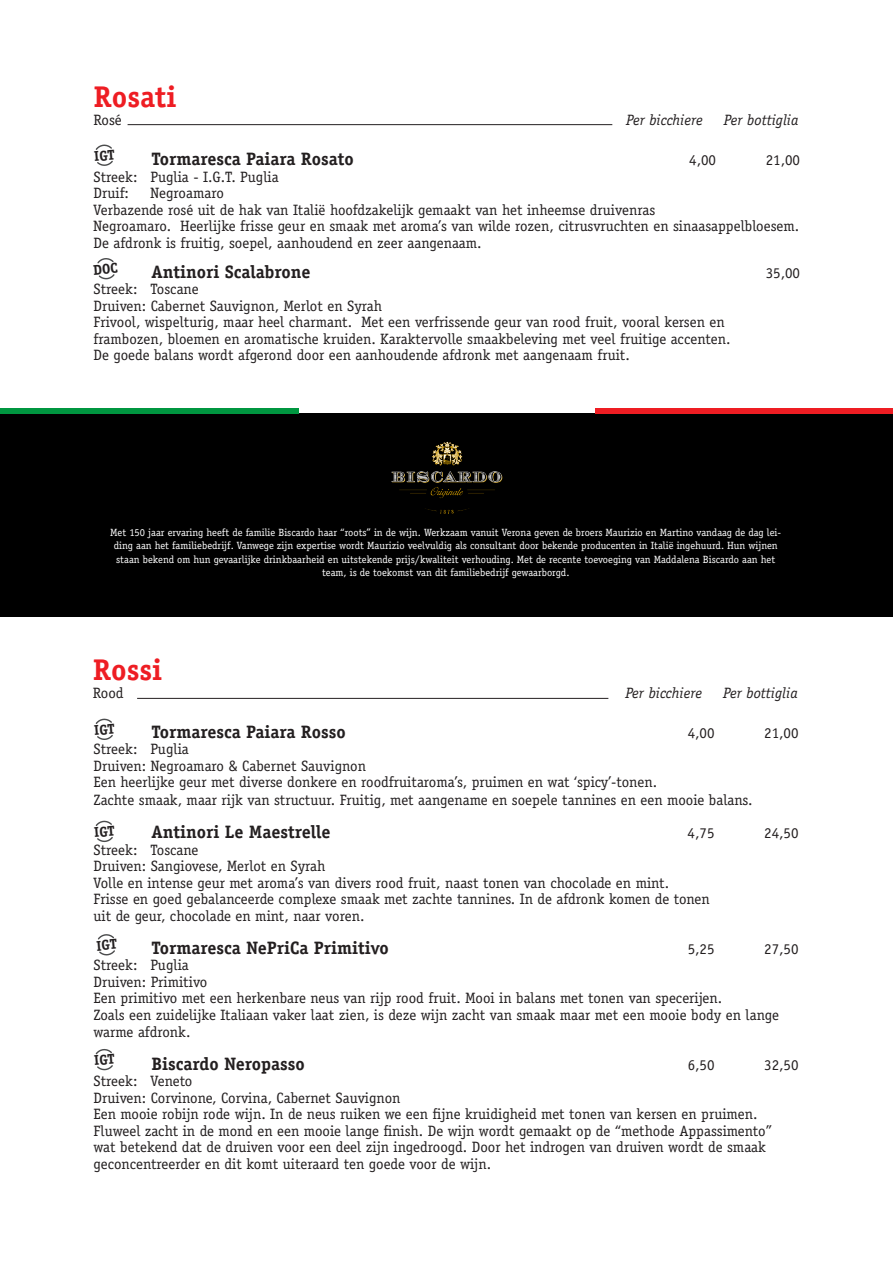
<style>
.page{position:relative;width:893px;height:1263px;background:#fff}
.page>*{position:absolute;margin:0;border:0;box-sizing:border-box;transform-origin:0 0}
.t1{font:700 30px "Officina Serif Std";color:#ee1d23}
.t2{font:700 18px "Officina Serif Std";color:#231f20}
.t3{font:15px/16.5px "Officina Serif Std";color:#231f20}
.t4{font:italic 15px "Officina Serif Std";color:#231f20}
.t5{font:10.5px/13.5px "Officina Serif Std";color:#fff;text-align:center}
</style>
<div class="page">
<div style="left:0;top:414px;width:893px;height:203px;background:#000"></div>
<hr style="left:128px;top:124px;width:484px;height:1px;background:#231f20">
<hr style="left:137px;top:698px;width:471px;height:1px;background:#231f20">
<div style="left:0;top:408px;width:298px;height:6px;background:#009640"></div>
<div style="left:595px;top:408px;width:298px;height:6px;background:#ee1d23"></div>
<img style="left:391px;top:441px;width:112px;height:73px">
<svg style="left:98px;top:934px;width:17px;height:22px"></svg>
<svg style="left:95px;top:820px;width:18px;height:22px"></svg>
<svg style="left:95px;top:718px;width:18px;height:22px"></svg>
<svg style="left:97px;top:258px;width:18px;height:22px"></svg>
<svg style="left:95px;top:144px;width:18px;height:22px"></svg>
<svg style="left:95px;top:1049px;width:18px;height:21px"></svg>
<p class="t1" style="left:94px;top:78px;width:84px">Rosati</p>
<p class="t3" style="left:94px;top:111px;width:30px">Rosé</p>
<p class="t4" style="left:626px;top:111px;width:78px">Per bicchiere</p>
<p class="t4" style="left:724px;top:111px;width:76px">Per bottiglia</p>
<p class="t2" style="left:151px;top:148px;width:204px">Tormaresca Paiara Rosato</p>
<p class="t3" style="left:689px;top:152px;width:28px">4,00</p>
<p class="t3" style="left:766px;top:152px;width:36px">21,00</p>
<p class="t3" style="left:94px;top:169px;width:187px">Streek: Puglia - I.G.T. Puglia</p>
<p class="t3" style="left:94px;top:185px;width:37px">Druif:</p>
<p class="t3" style="left:151px;top:185px;width:75px">Negroamaro</p>
<p class="t3" style="left:94px;top:202px;width:563px">Verbazende rosé uit de hak van Italië hoofdzakelijk gemaakt van het inheemse druivenras</p>
<p class="t3" style="left:94px;top:218px;width:707px">Negroamaro. Heerlijke frisse geur en smaak met aroma’s van wilde rozen, citrusvruchten en sinaasappelbloesem.</p>
<p class="t3" style="left:94px;top:235px;width:390px">De afdronk is fruitig, soepel, aanhoudend en zeer aangenaam.</p>
<p class="t2" style="left:151px;top:260px;width:161px">Antinori Scalabrone</p>
<p class="t3" style="left:766px;top:265px;width:36px">35,00</p>
<p class="t3" style="left:94px;top:281px;width:107px">Streek: Toscane</p>
<p class="t3" style="left:94px;top:298px;width:290px">Druiven: Cabernet Sauvignon, Merlot en Syrah</p>
<p class="t3" style="left:94px;top:314px;width:633px">Frivool, wispelturig, maar heel charmant. Met een verfrissende geur van rood fruit, vooral kersen en</p>
<p class="t3" style="left:94px;top:331px;width:639px">frambozen, bloemen en aromatische kruiden. Karaktervolle smaakbeleving met veel fruitige accenten.</p>
<p class="t3" style="left:94px;top:347px;width:538px">De goede balans wordt afgerond door een aanhoudende afdronk met aangenaam fruit.</p>
<p class="t5" style="left:110px;top:526px;width:672px">Met 150 jaar ervaring heeft de familie Biscardo haar “roots” in de wijn. Werkzaam vanuit Verona geven de broers Maurizio en Martino vandaag de dag lei&shy;ding aan het familiebedrijf. Vanwege zijn expertise wordt Maurizio veelvuldig als consultant door bekende producenten in Italië ingehuurd. Hun wijnen staan bekend om hun gevaarlijke drinkbaarheid en uitstekende prijs/kwaliteit verhouding. Met de recente toevoeging van Maddalena Biscardo aan het team, is de toekomst van dit familiebedrijf gewaarborgd.</p>
<p class="t1" style="left:93px;top:651px;width:71px">Rossi</p>
<p class="t3" style="left:93px;top:685px;width:32px">Rood</p>
<p class="t4" style="left:625px;top:685px;width:78px">Per bicchiere</p>
<p class="t4" style="left:723px;top:685px;width:76px">Per bottiglia</p>
<p class="t2" style="left:151px;top:721px;width:196px">Tormaresca Paiara Rosso</p>
<p class="t3" style="left:688px;top:725px;width:28px">4,00</p>
<p class="t3" style="left:764px;top:725px;width:36px">21,00</p>
<p class="t3" style="left:94px;top:741px;width:97px">Streek: Puglia</p>
<p class="t3" style="left:94px;top:758px;width:274px">Druiven: Negroamaro &amp; Cabernet Sauvignon</p>
<p class="t3" style="left:94px;top:774px;width:565px">Een heerlijke geur met diverse donkere en roodfruitaroma’s, pruimen en wat ‘spicy’-tonen.</p>
<p class="t3" style="left:94px;top:792px;width:661px">Zachte smaak, maar rijk van structuur. Fruitig, met aangename en soepele tannines en een mooie balans.</p>
<p class="t2" style="left:151px;top:821px;width:180px">Antinori Le Maestrelle</p>
<p class="t3" style="left:688px;top:825px;width:28px">4,75</p>
<p class="t3" style="left:764px;top:825px;width:36px">24,50</p>
<p class="t3" style="left:94px;top:842px;width:107px">Streek: Toscane</p>
<p class="t3" style="left:94px;top:858px;width:234px">Druiven: Sangiovese, Merlot en Syrah</p>
<p class="t3" style="left:94px;top:875px;width:577px">Volle en intense geur met aroma’s van divers rood fruit, naast tonen van chocolade en mint.</p>
<p class="t3" style="left:94px;top:891px;width:618px">Frisse en goed gebalanceerde complexe smaak met zachte tannines. In de afdronk komen de tonen</p>
<p class="t3" style="left:94px;top:908px;width:272px">uit de geur, chocolade en mint, naar voren.</p>
<p class="t2" style="left:151px;top:937px;width:239px">Tormaresca NePriCa Primitivo</p>
<p class="t3" style="left:688px;top:941px;width:28px">5,25</p>
<p class="t3" style="left:764px;top:941px;width:36px">27,50</p>
<p class="t3" style="left:94px;top:957px;width:97px">Streek: Puglia</p>
<p class="t3" style="left:94px;top:974px;width:115px">Druiven: Primitivo</p>
<p class="t3" style="left:94px;top:990px;width:630px">Een primitivo met een herkenbare neus van rijp rood fruit. Mooi in balans met tonen van specerijen.</p>
<p class="t3" style="left:94px;top:1007px;width:687px">Zoals een zuidelijke Italiaan vaker laat zien, is deze wijn zacht van smaak maar met een mooie body en lange warme afdronk.</p>
<p class="t2" style="left:151px;top:1052px;width:155px">Biscardo Neropasso</p>
<p class="t3" style="left:688px;top:1056px;width:28px">6,50</p>
<p class="t3" style="left:764px;top:1056px;width:36px">32,50</p>
<p class="t3" style="left:94px;top:1073px;width:100px">Streek: Veneto</p>
<p class="t3" style="left:94px;top:1089px;width:308px">Druiven: Corvinone, Corvina, Cabernet Sauvignon</p>
<p class="t3" style="left:94px;top:1106px;width:665px">Een mooie robijn rode wijn. In de neus ruiken we een fijne kruidigheid met tonen van kersen en pruimen.</p>
<p class="t3" style="left:94px;top:1122px;width:680px">Fluweel zacht in de mond en een mooie lange finish. De wijn wordt gemaakt op de “methode Appassimento”</p>
<p class="t3" style="left:94px;top:1139px;width:674px">wat betekend dat de druiven voor een deel zijn ingedroogd. Door het indrogen van druiven wordt de smaak geconcentreerder en dit komt uiteraard ten goede voor de wijn.</p>
</div>
